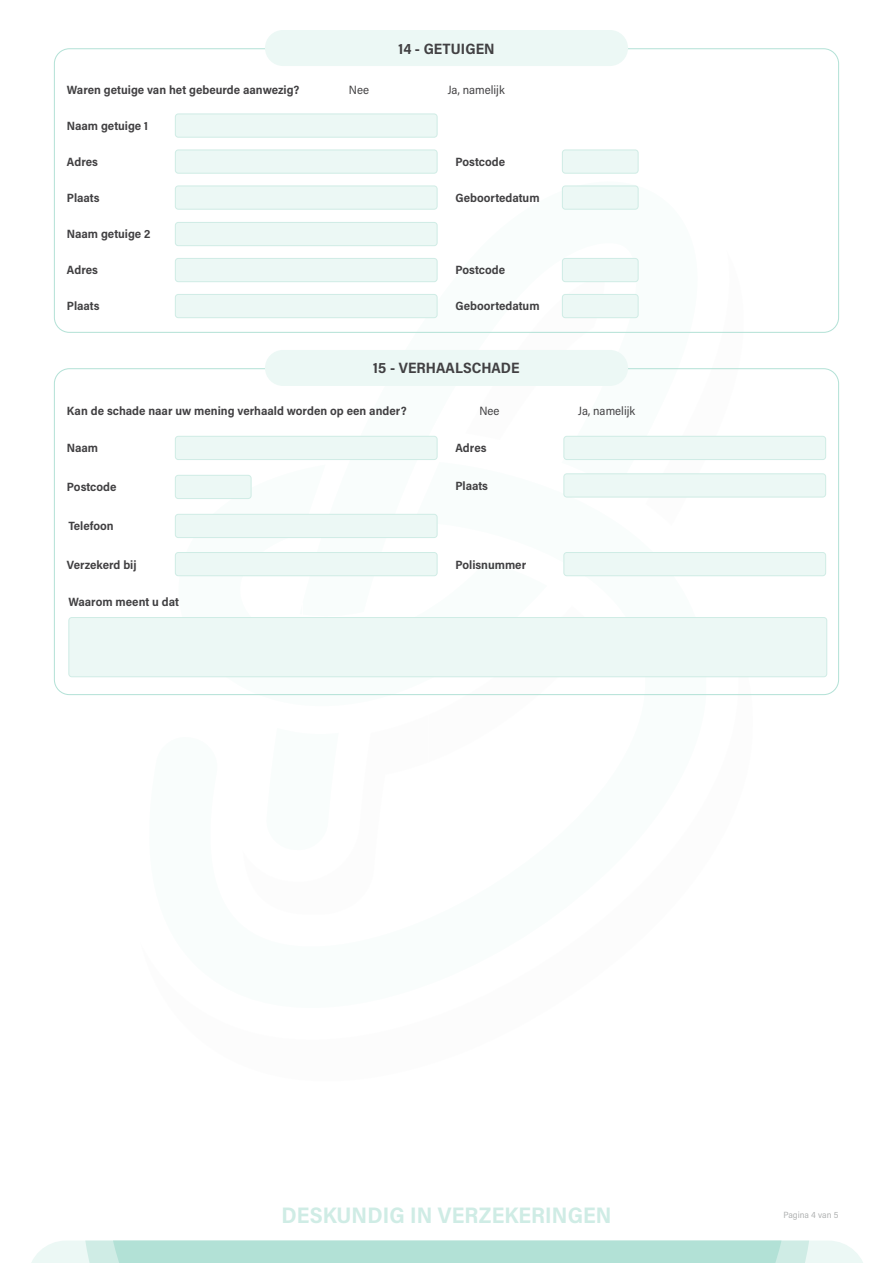
<style>
.page{position:relative;width:893px;height:1263px;background:#fff}
.page>*{position:absolute;margin:0;border:0;box-sizing:border-box;transform-origin:0 0}
.t1{font:700 22.5px "Acumin Pro Semi Cond";letter-spacing:.005em;color:#cfece5}
.t2{font:700 15px "Acumin Pro Semi Cond";letter-spacing:.005em;color:#414042}
.t3{font:700 12px "Acumin Pro Semi Cond";color:#414042}
.t4{font:12px "Acumin Pro Semi Cond";color:#414042}
.t5{font:9px "Acumin Pro Semi Cond";color:#afb1b1}
</style>
<div class="page">
<svg style="left:31px;top:1240px;width:832px;height:23px;background:#bde5dc"></svg>
<svg style="left:139px;top:185px;width:567px;height:511px"></svg>
<div style="left:265px;top:30px;width:363px;height:36px;background:#ecf8f5;border-radius:18px"></div>
<div style="left:265px;top:350px;width:363px;height:36px;background:#ecf8f5;border-radius:18px"></div>
<div style="left:175px;top:114px;width:262px;height:23px;background:#ecf8f5;border-radius:3px"></div>
<div style="left:175px;top:114px;width:262px;height:24px;border:1px solid #cfece5;border-radius:3px"></div>
<div style="left:175px;top:222px;width:262px;height:24px;background:#ecf8f5;border-radius:3px"></div>
<div style="left:175px;top:222px;width:262px;height:24px;border:1px solid #cfece5;border-radius:3px"></div>
<div style="left:175px;top:186px;width:262px;height:23px;background:#ecf8f5;border-radius:3px"></div>
<div style="left:175px;top:186px;width:262px;height:24px;border:1px solid #cfece5;border-radius:3px"></div>
<div style="left:175px;top:294px;width:262px;height:24px;background:#ecf8f5;border-radius:3px"></div>
<div style="left:175px;top:294px;width:262px;height:24px;border:1px solid #cfece5;border-radius:3px"></div>
<div style="left:175px;top:150px;width:262px;height:23px;background:#ecf8f5;border-radius:3px"></div>
<div style="left:175px;top:150px;width:262px;height:24px;border:1px solid #cfece5;border-radius:3px"></div>
<div style="left:175px;top:258px;width:262px;height:24px;background:#ecf8f5;border-radius:3px"></div>
<div style="left:175px;top:258px;width:262px;height:24px;border:1px solid #cfece5;border-radius:3px"></div>
<div style="left:562px;top:150px;width:76px;height:23px;background:#ecf8f5;border-radius:3px"></div>
<div style="left:562px;top:150px;width:76px;height:24px;border:1px solid #cfece5;border-radius:3px"></div>
<div style="left:562px;top:258px;width:76px;height:24px;background:#ecf8f5;border-radius:3px"></div>
<div style="left:562px;top:258px;width:76px;height:24px;border:1px solid #cfece5;border-radius:3px"></div>
<div style="left:562px;top:186px;width:76px;height:23px;background:#ecf8f5;border-radius:3px"></div>
<div style="left:562px;top:186px;width:76px;height:24px;border:1px solid #cfece5;border-radius:3px"></div>
<div style="left:562px;top:294px;width:76px;height:24px;background:#ecf8f5;border-radius:3px"></div>
<div style="left:562px;top:294px;width:76px;height:24px;border:1px solid #cfece5;border-radius:3px"></div>
<div style="left:175px;top:514px;width:262px;height:24px;background:#ecf8f5;border-radius:3px"></div>
<div style="left:175px;top:514px;width:262px;height:24px;border:1px solid #cfece5;border-radius:3px"></div>
<div style="left:175px;top:436px;width:262px;height:24px;background:#ecf8f5;border-radius:3px"></div>
<div style="left:175px;top:436px;width:262px;height:24px;border:1px solid #cfece5;border-radius:3px"></div>
<div style="left:175px;top:552px;width:262px;height:24px;background:#ecf8f5;border-radius:3px"></div>
<div style="left:175px;top:552px;width:262px;height:24px;border:1px solid #cfece5;border-radius:3px"></div>
<div style="left:564px;top:474px;width:262px;height:23px;background:#ecf8f5;border-radius:3px"></div>
<div style="left:563px;top:473px;width:263px;height:24px;border:1px solid #cfece5;border-radius:3px"></div>
<div style="left:564px;top:436px;width:262px;height:24px;background:#ecf8f5;border-radius:3px"></div>
<div style="left:563px;top:436px;width:263px;height:24px;border:1px solid #cfece5;border-radius:3px"></div>
<div style="left:564px;top:552px;width:262px;height:24px;background:#ecf8f5;border-radius:3px"></div>
<div style="left:563px;top:552px;width:263px;height:24px;border:1px solid #cfece5;border-radius:3px"></div>
<div style="left:175px;top:475px;width:76px;height:24px;background:#ecf8f5;border-radius:3px"></div>
<div style="left:175px;top:475px;width:76px;height:24px;border:1px solid #cfece5;border-radius:3px"></div>
<div style="left:69px;top:617px;width:758px;height:60px;background:#ecf8f5;border-radius:3px"></div>
<div style="left:68px;top:617px;width:759px;height:60px;border:1px solid #cfece5;border-radius:3px"></div>
<p class="t2" style="left:398px;top:38px;width:98px">14 - GETUIGEN</p>
<p class="t3" style="left:67px;top:81px;width:234px">Waren getuige van het gebeurde aanwezig?</p>
<p class="t4" style="left:349px;top:81px;width:22px">Nee</p>
<p class="t4" style="left:448px;top:81px;width:58px">Ja, namelijk</p>
<p class="t3" style="left:67px;top:117px;width:83px">Naam getuige 1</p>
<p class="t3" style="left:67px;top:153px;width:33px">Adres</p>
<p class="t3" style="left:67px;top:189px;width:34px">Plaats</p>
<p class="t3" style="left:67px;top:226px;width:85px">Naam getuige 2</p>
<p class="t3" style="left:67px;top:262px;width:33px">Adres</p>
<p class="t3" style="left:67px;top:298px;width:34px">Plaats</p>
<p class="t3" style="left:455px;top:153px;width:51px">Postcode</p>
<p class="t3" style="left:455px;top:189px;width:86px">Geboortedatum</p>
<p class="t3" style="left:455px;top:262px;width:51px">Postcode</p>
<p class="t3" style="left:455px;top:298px;width:86px">Geboortedatum</p>
<p class="t2" style="left:373px;top:358px;width:148px">15 - VERHAALSCHADE</p>
<p class="t3" style="left:67px;top:402px;width:341px">Kan de schade naar uw mening verhaald worden op een ander?</p>
<p class="t4" style="left:479px;top:402px;width:22px">Nee</p>
<p class="t4" style="left:578px;top:402px;width:58px">Ja, namelijk</p>
<p class="t3" style="left:67px;top:440px;width:33px">Naam</p>
<p class="t3" style="left:455px;top:440px;width:33px">Adres</p>
<p class="t3" style="left:67px;top:479px;width:51px">Postcode</p>
<p class="t3" style="left:68px;top:518px;width:47px">Telefoon</p>
<p class="t3" style="left:67px;top:556px;width:71px">Verzekerd bij</p>
<p class="t3" style="left:68px;top:593px;width:112px">Waarom meent u dat</p>
<p class="t3" style="left:455px;top:477px;width:34px">Plaats</p>
<p class="t3" style="left:455px;top:556px;width:72px">Polisnummer</p>
<h1 class="t1" style="left:281px;top:1199px;width:331px">DESKUNDIG IN VERZEKERINGEN</h1>
<p class="t5" style="left:783px;top:1208px;width:57px">Pagina 4 van 5</p>
</div>
